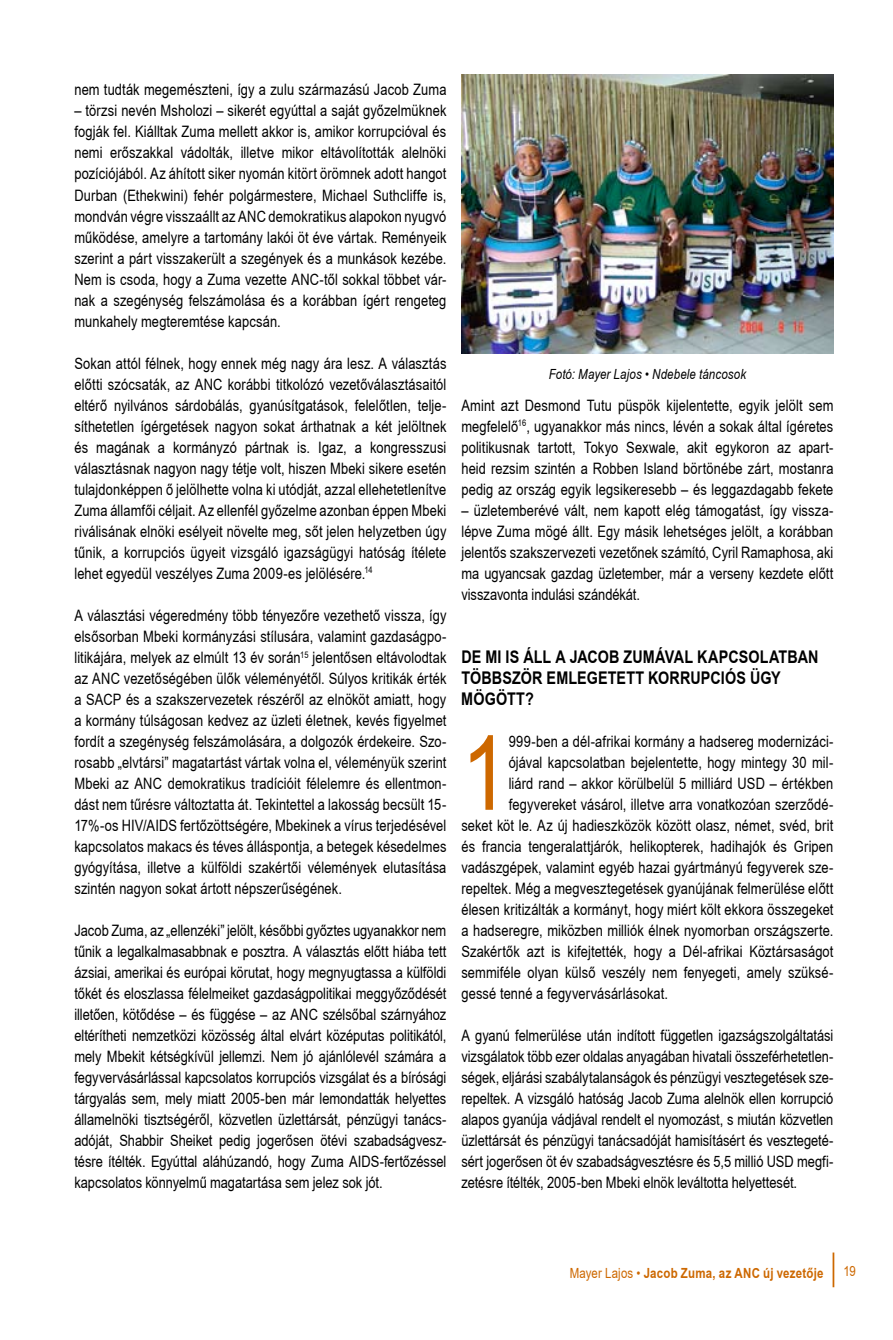
<style>
.page{position:relative;width:893px;height:1340px;background:#fff}
.page>*{position:absolute;margin:0;border:0;box-sizing:border-box;transform-origin:0 0}
.t1{font:103.77px "Arial Narrow Hu Normal";color:#cd6800}
.t2{font:700 17.5px/21px "Arial Narrow Hu";letter-spacing:.01em;color:#000}
.t3{font:15.75px/21px "Arial Narrow Hu Normal";letter-spacing:.005em;color:#000;text-align:justify}
.t4{font:700 14px "Arial Narrow Hu";letter-spacing:.02em;color:#cd6800}
.t5{font:italic 14px "Arial Narrow Hu";letter-spacing:.01em;color:#000}
.t6{font:14px "Arial Narrow Hu Normal";color:#cd6800}
.s1{font-family:"Arial Narrow Hu Normal";font-weight:400}
</style>
<div class="page">
<hr style="left:833px;top:1252px;width:1px;height:35px;background:#cd6800">
<img style="left:461px;top:74px;width:372px;height:279px">
<p class="t3" style="left:74px;top:79px;width:374px">nem tudták megemészteni, így a zulu származású Jacob Zuma</p>
<p class="t3" style="left:74px;top:100px;width:374px">– törzsi nevén Msholozi – sikerét egyúttal a saját győzelmüknek fogják fel. Kiálltak Zuma mellett akkor is, amikor korrupcióval és nemi erőszakkal vádolták, illetve mikor eltávolították alelnöki pozíciójából. Az áhított siker nyomán kitört örömnek adott hangot Durban (Ethekwini) fehér polgármestere, Michael Suthcliffe is, mondván végre visszaállt az ANC demokratikus alapokon nyugvó működése, amelyre a tartomány lakói öt éve vártak. Reményeik szerint a párt visszakerült a szegények és a munkások kezébe.<br>Nem is csoda, hogy a Zuma vezette ANC-től sokkal többet vár&shy;nak a szegénység felszámolása és a korábban ígért rengeteg munkahely megteremtése kapcsán.</p>
<p class="t3" style="left:74px;top:352px;width:374px">Sokan attól félnek, hogy ennek még nagy ára lesz. A választás előtti szócsaták, az ANC korábbi titkolózó vezetőválasztásaitól eltérő nyilvános sárdobálás, gyanúsítgatások, felelőtlen, telje&shy;síthetetlen ígérgetések nagyon sokat árthatnak a két jelöltnek és magának a kormányzó pártnak is. Igaz, a kongresszusi választásnak nagyon nagy tétje volt, hiszen Mbeki sikere esetén tulajdonképpen ő jelölhette volna ki utódját, azzal ellehetetlenítve Zuma államfői céljait. Az ellenfél győzelme azonban éppen Mbeki riválisának elnöki esélyeit növelte meg, sőt jelen helyzetben úgy tűnik, a korrupciós ügyeit vizsgáló igazságügyi hatóság ítélete lehet egyedül veszélyes Zuma 2009-es jelölésére.<sup>14</sup></p>
<p class="t3" style="left:74px;top:604px;width:374px">A választási végeredmény több tényezőre vezethető vissza, így elsősorban Mbeki kormányzási stílusára, valamint gazdaságpo&shy;litikájára, melyek az elmúlt 13 év során<sup>15</sup> jelentősen eltávolodtak az ANC vezetőségében ülők véleményétől. Súlyos kritikák érték a SACP és a szakszervezetek részéről az elnököt amiatt, hogy a kormány túlságosan kedvez az üzleti életnek, kevés figyelmet fordít a szegénység felszámolására, a dolgozók érdekeire. Szo&shy;rosabb „elvtársi” magatartást vártak volna el, véleményük szerint Mbeki az ANC demokratikus tradícióit félelemre és ellentmon&shy;dást nem tűrésre változtatta át. Tekintettel a lakosság becsült 15- 17%-os HIV/AIDS fertőzöttségére, Mbekinek a vírus terjedésével kapcsolatos makacs és téves álláspontja, a betegek késedelmes gyógyítása, illetve a külföldi szakértői vélemények elutasítása szintén nagyon sokat ártott népszerűségének.</p>
<p class="t3" style="left:74px;top:919px;width:374px">Jacob Zuma, az „ellenzéki” jelölt, későbbi győztes ugyanakkor nem tűnik a legalkalmasabbnak e posztra. A választás előtt hiába tett ázsiai, amerikai és európai körutat, hogy megnyugtassa a külföldi tőkét és eloszlassa félelmeiket gazdaságpolitikai meggyőződését illetően, kötődése – és függése – az ANC szélsőbal szárnyához eltérítheti nemzetközi közösség által elvárt középutas politikától, mely Mbekit kétségkívül jellemzi. Nem jó ajánlólevél számára a fegyvervásárlással kapcsolatos korrupciós vizsgálat és a bírósági tárgyalás sem, mely miatt 2005-ben már lemondatták helyettes államelnöki tisztségéről, közvetlen üzlettársát, pénzügyi tanács&shy;adóját, Shabbir Sheiket pedig jogerősen ötévi szabadságvesz&shy;tésre ítélték. Egyúttal aláhúzandó, hogy Zuma AIDS-fertőzéssel kapcsolatos könnyelmű magatartása sem jelez sok jót.</p>
<p class="t5" style="left:549px;top:364px;width:199px">Fotó: Mayer Lajos • Ndebele táncosok</p>
<p class="t3" style="left:461px;top:394px;width:374px">Amint azt Desmond Tutu püspök kijelentette, egyik jelölt sem megfelelő<sup>16</sup>, ugyanakkor más nincs, lévén a sokak által ígéretes politikusnak tartott, Tokyo Sexwale, akit egykoron az apart&shy;heid rezsim szintén a Robben Island börtönébe zárt, mostanra pedig az ország egyik legsikeresebb – és leggazdagabb fekete</p>
<p class="t3" style="left:461px;top:499px;width:374px">– üzletemberévé vált, nem kapott elég támogatást, így vissza&shy;lépve Zuma mögé állt. Egy másik lehetséges jelölt, a korábban jelentős szakszervezeti vezetőnek számító, Cyril Ramaphosa, aki ma ugyancsak gazdag üzletember, már a verseny kezdete előtt visszavonta indulási szándékát.</p>
<p class="t2" style="left:461px;top:645px;width:359px">DE MI IS ÁLL A JACOB ZUMÁVAL KAPCSOLATBAN<br>TÖBBSZÖR EMLEGETETT KORRUPCIÓS ÜGY<br>MÖGÖTT?</p>
<h1 class="t1" style="left:461px;top:697px;width:49px">1</h1>
<p class="t3" style="left:509px;top:730px;width:326px">999-ben a dél-afrikai kormány a hadsereg modernizáci-</p>
<p class="t3" style="left:509px;top:751px;width:326px">ójával kapcsolatban bejelentette, hogy mintegy 30 mil-</p>
<p class="t3" style="left:509px;top:772px;width:326px">liárd rand – akkor körülbelül 5 milliárd USD – értékben</p>
<p class="t3" style="left:509px;top:793px;width:326px">fegyvereket vásárol, illetve arra vonatkozóan szerződé-</p>
<p class="t3" style="left:461px;top:814px;width:373px">seket köt le. Az új hadieszközök között olasz, német, svéd, brit</p>
<p class="t3" style="left:461px;top:835px;width:373px">és francia tengeralattjárók, helikopterek, hadihajók és Gripen</p>
<p class="t3" style="left:461px;top:856px;width:374px">vadászgépek, valamint egyéb hazai gyártmányú fegyverek sze-</p>
<p class="t3" style="left:461px;top:877px;width:374px">repeltek. Még a megvesztegetések gyanújának felmerülése előtt</p>
<p class="t3" style="left:461px;top:898px;width:374px">élesen kritizálták a kormányt, hogy miért költ ekkora összegeket</p>
<p class="t3" style="left:461px;top:919px;width:374px">a hadseregre, miközben milliók élnek nyomorban országszerte.</p>
<p class="t3" style="left:461px;top:940px;width:373px">Szakértők azt is kifejtették, hogy a Dél-afrikai Köztársaságot</p>
<p class="t3" style="left:461px;top:961px;width:374px">semmiféle olyan külső veszély nem fenyegeti, amely szüksé-</p>
<p class="t3" style="left:461px;top:982px;width:208px">gessé tenné a fegyvervásárlásokat.</p>
<p class="t3" style="left:461px;top:1024px;width:374px">A gyanú felmerülése után indított független igazságszolgáltatási vizsgálatok több ezer oldalas anyagában hivatali összeférhetetlen&shy;ségek, eljárási szabálytalanságok és pénzügyi vesztegetések sze&shy;repeltek. A vizsgáló hatóság Jacob Zuma alelnök ellen korrupció alapos gyanúja vádjával rendelt el nyomozást, s miután közvetlen üzlettársát és pénzügyi tanácsadóját hamisításért és vesztegeté&shy;sért jogerősen öt év szabadságvesztésre és 5,5 millió USD megfi&shy;zetésre ítélték, 2005-ben Mbeki elnök leváltotta helyettesét.</p>
<p class="t4" style="left:570px;top:1262px;width:255px"><span class="s1">Mayer Lajos •</span> JACOB ZUMA, AZ ANC ÚJ VEZETŐJE</p>
<p class="t6" style="left:843px;top:1260px;width:14px">19</p>
</div>
